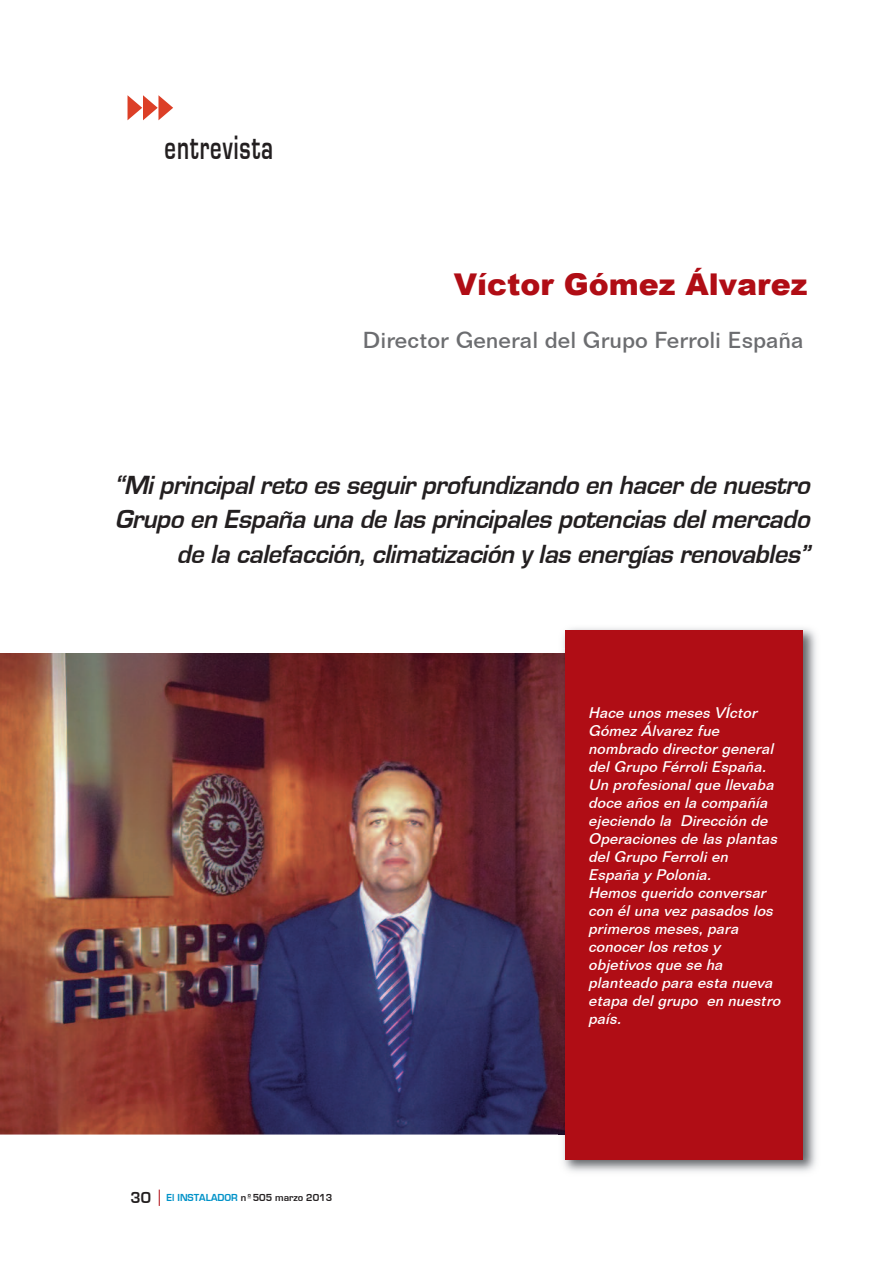
<style>
.page{position:relative;width:893px;height:1263px;background:#fff}
.page>*{position:absolute;margin:0;border:0;box-sizing:border-box;transform-origin:0 0}
.t1{font:34.8px "Eurose";letter-spacing:.045em;color:#231f20;scale:.66 1}
.t2{font:900 30px "Arial";color:#b00d15}
.t3{font:italic 27px/34.8px "Eurose";letter-spacing:-.02em;color:#231f20;text-align:right}
.t4{font:500 22.5px "Folio BT";color:#6c6d70}
.t5{font:italic 500 15px/18px "Folio BT";color:#fff}
.t6{font:10.5px "Eurose";color:#231f20}
.s1{font-size:16.5px}
.s2{color:#0092c8}
</style>
<div class="page">
<svg style="left:159px;top:1189px;width:1px;height:17px"></svg>
<svg style="left:128px;top:95px;width:45px;height:25px"></svg>
<img style="left:0;top:653px;width:559px;height:482px">
<img style="left:563px;top:628px;width:253px;height:544px">
<img style="left:559px;top:654px;width:7px;height:480px">
<div style="left:566px;top:630px;width:237px;height:529px;background:#b00d15"></div>
<h1 class="t1" style="left:165px;top:129px;width:166px">entrevista</h1>
<h2 class="t2" style="left:454px;top:262px;width:355px">Víctor Gómez Álvarez</h2>
<h3 class="t4" style="left:363px;top:326px;width:442px">Director General del Grupo Ferroli España</h3>
<h3 class="t3" style="left:114px;top:467px;width:697px">“Mi principal reto es seguir profundizando en hacer de nuestro<br>Grupo en España una de las principales potencias del mercado de la calefacción, climatización y las energías renovables”</h3>
<p class="t6" style="left:130px;top:1191px;width:203px"><span class="s1">30</span> <span class="s2">El INSTALADOR</span> nº505 marzo 2013</p>
<p class="t5" style="left:588px;top:704px;width:197px">Hace unos meses VÍctor<br>Gómez Álvarez fue nombrado director general del Grupo Férroli España.<br>Un profesional que llevaba doce años en la compañía ejeciendo la Dirección de<br>Operaciones de las plantas del Grupo Ferroli en<br>España y Polonia.<br>Hemos querido conversar con él una vez pasados los primeros meses, para conocer los retos y objetivos que se ha planteado para esta nueva etapa del grupo en nuestro país.</p>
</div>
